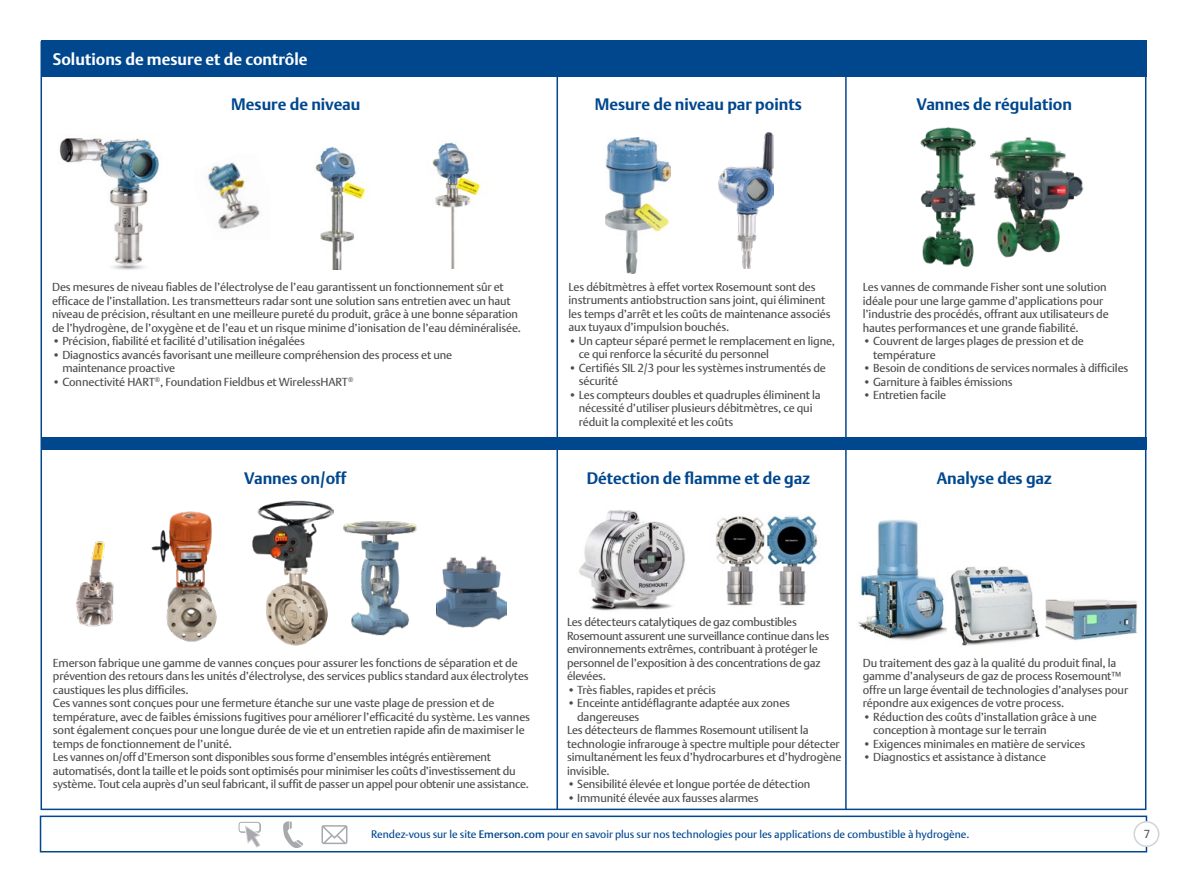
<style>
.page{position:relative;width:1187px;height:893px;background:#fff}
.page>*{position:absolute;margin:0;border:0;box-sizing:border-box;transform-origin:0 0}
.t1{font:700 16.2px "DTL Argo T";color:#00478e}
.t2{font:700 16.2px "DTL Argo T";color:#fff}
.t3{font:11.55px/13.5px "DTL Argo T";letter-spacing:-.01em;color:#4c4c4e}
.CTA_contact_line_blu{font:10.8px "DTL Argo T";color:#00478e}
.s1{font-weight:500}
</style>
<div class="page">
<div style="left:40px;top:816px;width:1107px;height:36px;border:2px solid #00478e"></div>
<div style="left:40px;top:41px;width:1106px;height:36px;background:#00478e"></div>
<hr style="left:556px;top:446px;width:2px;height:364px;background:#00478e">
<hr style="left:845px;top:446px;width:1px;height:364px;background:#00478e">
<img style="left:59px;top:138px;width:100px;height:132px">
<img style="left:207px;top:162px;width:53px;height:68px">
<img style="left:315px;top:146px;width:51px;height:123px">
<img style="left:432px;top:140px;width:50px;height:128px">
<img style="left:605px;top:137px;width:65px;height:137px">
<img style="left:718px;top:132px;width:55px;height:136px">
<img style="left:76px;top:541px;width:38px;height:86px">
<img style="left:151px;top:511px;width:66px;height:131px">
<img style="left:252px;top:500px;width:81px;height:146px">
<img style="left:579px;top:510px;width:106px;height:101px">
<img style="left:715px;top:515px;width:103px;height:91px">
<img style="left:1045px;top:599px;width:93px;height:42px">
<img style="left:858px;top:520px;width:89px;height:121px">
<img style="left:950px;top:566px;width:90px;height:80px">
<img style="left:920px;top:127px;width:56px;height:140px">
<img style="left:990px;top:137px;width:93px;height:121px">
<img style="left:436px;top:557px;width:70px;height:70px">
<img style="left:343px;top:521px;width:74px;height:114px">
<hr style="left:556px;top:41px;width:2px;height:402px;background:#00478e">
<div style="left:40px;top:437px;width:1106px;height:13px;background:#00478e"></div>
<hr style="left:845px;top:41px;width:1px;height:402px;background:#00478e">
<div style="left:1134px;top:822px;width:24px;height:24px;background:#fff;border-radius:50%"></div>
<div style="left:1133px;top:821px;width:26px;height:26px;border:2px solid #d1d3d4;border-radius:50%"></div>
<svg style="left:283px;top:821px;width:20px;height:27px"></svg>
<svg style="left:321px;top:825px;width:26px;height:19px"></svg>
<svg style="left:238px;top:822px;width:23px;height:26px"></svg>
<p class="t2" style="left:53px;top:50px;width:256px">Solutions de mesure et de contrôle</p>
<p class="t1" style="left:231px;top:94px;width:131px">Mesure de niveau</p>
<p class="t1" style="left:595px;top:94px;width:208px">Mesure de niveau par points</p>
<p class="t1" style="left:916px;top:94px;width:157px">Vannes de régulation</p>
<p class="t3" style="left:52px;top:280px;width:470px">Des mesures de niveau fiables de l’électrolyse de l’eau garantissent un fonctionnement sûr et efficace de l’installation. Les transmetteurs radar sont une solution sans entretien avec un haut niveau de précision, résultant en une meilleure pureté du produit, grâce à une bonne séparation de l’hydrogène, de l’oxygène et de l’eau et un risque minime d’ionisation de l’eau déminéralisée.</p>
<p class="t3" style="left:52px;top:334px;width:254px">• Précision, fiabilité et facilité d’utilisation inégalées</p>
<p class="t3" style="left:62px;top:348px;width:391px;text-indent:-10px">• Diagnostics avancés favorisant une meilleure compréhension des process et une maintenance proactive</p>
<p class="t3" style="left:52px;top:375px;width:303px">• Connectivité HART<sup>®</sup>, Foundation Fieldbus et WirelessHART<sup>®</sup></p>
<p class="t3" style="left:568px;top:280px;width:263px">Les débitmètres à effet vortex Rosemount sont des instruments antiobstruction sans joint, qui éliminent les temps d’arrêt et les coûts de maintenance associés aux tuyaux d’impulsion bouchés.</p>
<p class="t3" style="left:578px;top:334px;width:258px;text-indent:-10px">• Un capteur séparé permet le remplacement en ligne, ce qui renforce la sécurité du personnel</p>
<p class="t3" style="left:578px;top:361px;width:248px;text-indent:-10px">• Certifiés SIL 2/3 pour les systèmes instrumentés de sécurité</p>
<p class="t3" style="left:578px;top:388px;width:243px;text-indent:-10px">• Les compteurs doubles et quadruples éliminent la nécessité d’utiliser plusieurs débitmètres, ce qui réduit la complexité et les coûts</p>
<p class="t3" style="left:862px;top:280px;width:247px">Les vannes de commande Fisher sont une solution idéale pour une large gamme d’applications pour l’industrie des procédés, offrant aux utilisateurs de hautes performances et une grande fiabilité.</p>
<p class="t3" style="left:873px;top:334px;width:212px;text-indent:-10px">• Couvrent de larges plages de pression et de température</p>
<p class="t3" style="left:862px;top:361px;width:267px">• Besoin de conditions de services normales à difficiles</p>
<p class="t3" style="left:862px;top:375px;width:151px">• Garniture à faibles émissions</p>
<p class="t3" style="left:862px;top:388px;width:85px">• Entretien facile</p>
<p class="t1" style="left:244px;top:468px;width:103px">Vannes on/off</p>
<p class="t1" style="left:586px;top:468px;width:225px">Détection de flamme et de gaz</p>
<p class="t1" style="left:936px;top:468px;width:117px">Analyse des gaz</p>
<p class="t3" style="left:567px;top:615px;width:264px">Les détecteurs catalytiques de gaz combustibles Rosemount assurent une surveillance continue dans les environnements extrêmes, contribuant à protéger le personnel de l’exposition à des concentrations de gaz élevées.</p>
<p class="t3" style="left:567px;top:683px;width:150px">• Très fiables, rapides et précis</p>
<p class="t3" style="left:577px;top:696px;width:214px;text-indent:-10px">• Enceinte antidéflagrante adaptée aux zones dangereuses</p>
<p class="t3" style="left:567px;top:723px;width:276px">Les détecteurs de flammes Rosemount utilisent la technologie infrarouge à spectre multiple pour détecter simultanément les feux d’hydrocarbures et d’hydrogène invisible.</p>
<p class="t3" style="left:567px;top:777px;width:245px">• Sensibilité élevée et longue portée de détection</p>
<p class="t3" style="left:567px;top:791px;width:193px">• Immunité élevée aux fausses alarmes</p>
<p class="t3" style="left:53px;top:656px;width:477px">Emerson fabrique une gamme de vannes conçues pour assurer les fonctions de séparation et de prévention des retours dans les unités d’électrolyse, des services publics standard aux électrolytes caustiques les plus difficiles.</p>
<p class="t3" style="left:53px;top:696px;width:478px">Ces vannes sont conçues pour une fermeture étanche sur une vaste plage de pression et de température, avec de faibles émissions fugitives pour améliorer l’efficacité du système. Les vannes sont également conçues pour une longue durée de vie et un entretien rapide afin de maximiser le temps de fonctionnement de l’unité.</p>
<p class="t3" style="left:53px;top:750px;width:477px">Les vannes on/off d’Emerson sont disponibles sous forme d’ensembles intégrés entièrement automatisés, dont la taille et le poids sont optimisés pour minimiser les coûts d’investissement du système. Tout cela auprès d’un seul fabricant, il suffit de passer un appel pour obtenir une assistance.</p>
<p class="CTA_contact_line_blu" style="left:371px;top:828px;width:599px">Rendez-vous sur le site <span class="s1">Emerson.com</span> pour en savoir plus sur nos technologies pour les applications de combustible à hydrogène.</p>
<p class="t3" style="left:1143px;top:827px;width:8px">7</p>
<p class="t3" style="left:862px;top:656px;width:267px">Du traitement des gaz à la qualité du produit final, la gamme d’analyseurs de gaz de process Rosemount™ offre un large éventail de technologies d’analyses pour répondre aux exigences de votre process.</p>
<p class="t3" style="left:873px;top:710px;width:225px;text-indent:-10px">• Réduction des coûts d’installation grâce à une conception à montage sur le terrain</p>
<p class="t3" style="left:862px;top:737px;width:224px">• Exigences minimales en matière de services</p>
<p class="t3" style="left:862px;top:750px;width:185px">• Diagnostics et assistance à distance</p>
</div>
